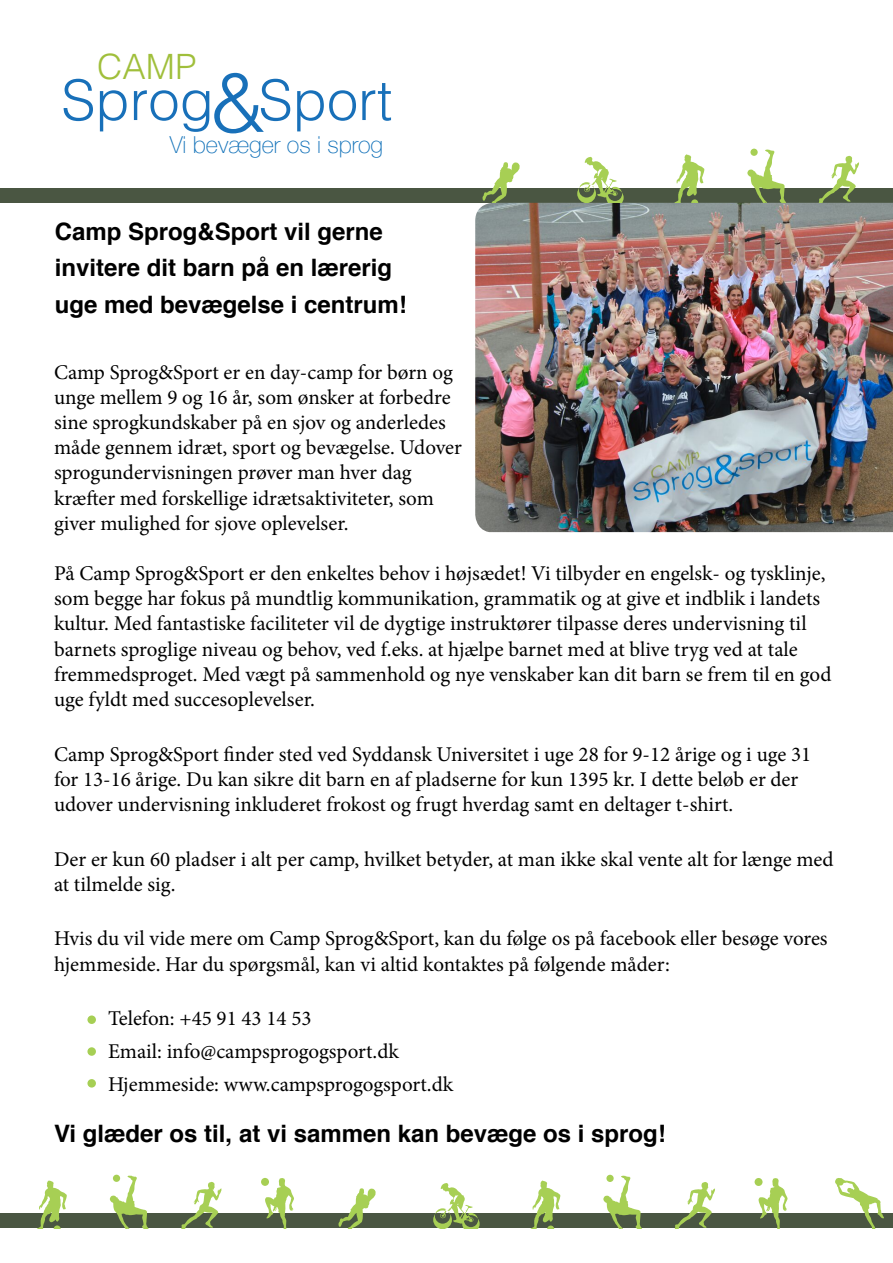
<style>
.page{position:relative;width:893px;height:1263px;background:#fff}
.page>*{position:absolute;margin:0;border:0;box-sizing:border-box;transform-origin:0 0}
.t1{font:300 82.05px "Helvetica";color:#1870b9}
.t2{font:300 55.95px "Helvetica";color:#1870b9}
.t3{font:300 34.95px "Helvetica";color:#a0bf3b}
.t4{font:700 24px/36.3px "Helvetica";color:#000}
.t5{font:100 23.4px "Helvetica Neue";color:#1171b9}
.t6{font:21px/25.2px "Minion Pro";color:#000}
</style>
<div class="page">
<div style="left:0;top:188px;width:893px;height:15px;background:#4a5642"></div>
<div style="left:0;top:1213px;width:893px;height:15px;background:#4a5642"></div>
<svg style="left:433px;top:1183px;width:47px;height:45px"></svg>
<svg style="left:338px;top:1188px;width:38px;height:40px"></svg>
<svg style="left:532px;top:1180px;width:29px;height:48px"></svg>
<svg style="left:835px;top:1178px;width:49px;height:50px"></svg>
<svg style="left:758px;top:1178px;width:30px;height:50px"></svg>
<div style="left:755px;top:1178px;width:7px;height:8px;background:#a7cf54;border-radius:50%"></div>
<svg style="left:603px;top:1175px;width:39px;height:53px"></svg>
<div style="left:606px;top:1175px;width:8px;height:7px;background:#a7cf54;border-radius:50%"></div>
<svg style="left:675px;top:1182px;width:40px;height:46px"></svg>
<img style="left:475px;top:203px;width:418px;height:329px">
<svg style="left:577px;top:156px;width:47px;height:46px"></svg>
<svg style="left:482px;top:162px;width:38px;height:40px"></svg>
<svg style="left:676px;top:154px;width:29px;height:48px"></svg>
<svg style="left:747px;top:149px;width:39px;height:53px"></svg>
<div style="left:750px;top:149px;width:8px;height:7px;background:#a7cf54;border-radius:50%"></div>
<svg style="left:819px;top:155px;width:40px;height:47px"></svg>
<svg style="left:38px;top:1180px;width:29px;height:48px"></svg>
<svg style="left:265px;top:1177px;width:29px;height:51px"></svg>
<div style="left:261px;top:1178px;width:8px;height:8px;background:#a7cf54;border-radius:50%"></div>
<svg style="left:109px;top:1175px;width:39px;height:53px"></svg>
<div style="left:113px;top:1175px;width:7px;height:7px;background:#a7cf54;border-radius:50%"></div>
<svg style="left:181px;top:1181px;width:41px;height:47px"></svg>
<div style="left:87px;top:1015px;width:9px;height:9px;background:#a6cf54;border-radius:50%"></div>
<div style="left:87px;top:1047px;width:9px;height:9px;background:#a6cf54;border-radius:50%"></div>
<div style="left:87px;top:1079px;width:9px;height:8px;background:#a6cf54;border-radius:50%"></div>
<h3 class="t3" style="left:97px;top:37px;width:101px">CAMP</h3>
<h1 class="t1" style="left:211px;top:33px;width:56px">&amp;</h1>
<h2 class="t2" style="left:61px;top:53px;width:333px">Sprog Sport</h2>
<p class="t5" style="left:170px;top:127px;width:215px">Vi bevæger os i sprog</p>
<p class="t4" style="left:55px;top:214px;width:354px">Camp Sprog&amp;Sport vil gerne invitere dit barn på en lærerig uge med bevægelse i centrum!</p>
<p class="t6" style="left:54px;top:359px;width:409px">Camp Sprog&amp;Sport er en day-camp for børn og unge mellem 9 og 16 år, som ønsker at forbedre sine sprogkundskaber på en sjov og anderledes måde gennem idræt, sport og bevægelse. Udover sprogundervisningen prøver man hver dag kræfter med forskellige idrætsaktiviteter, som giver mulighed for sjove oplevelser.</p>
<p class="t6" style="left:54px;top:561px;width:779px">På Camp Sprog&amp;Sport er den enkeltes behov i højsædet! Vi tilbyder en engelsk- og tysklinje, som begge har fokus på mundtlig kommunikation, grammatik og at give et indblik i landets kultur. Med fantastiske faciliteter vil de dygtige instruktører tilpasse deres undervisning til barnets sproglige niveau og behov, ved f.eks. at hjælpe barnet med at blive tryg ved at tale fremmedsproget. Med vægt på sammenhold og nye venskaber kan dit barn se frem til en god uge fyldt med succesoplevelser.</p>
<p class="t6" style="left:54px;top:741px;width:759px">Camp Sprog&amp;Sport finder sted ved Syddansk Universitet i uge 28 for 9-12 årige og i uge 31 for 13-16 årige. Du kan sikre dit barn en af pladserne for kun 1395 kr. I dette beløb er der udover undervisning inkluderet frokost og frugt hverdag samt en deltager t-shirt.</p>
<p class="t6" style="left:54px;top:846px;width:781px">Der er kun 60 pladser i alt per camp, hvilket betyder, at man ikke skal vente alt for længe med at tilmelde sig.</p>
<p class="t6" style="left:54px;top:926px;width:775px">Hvis du vil vide mere om Camp Sprog&amp;Sport, kan du følge os på facebook eller besøge vores hjemmeside. Har du spørgsmål, kan vi altid kontaktes på følgende måder:</p>
<p class="t6" style="left:108px;top:1002px;width:347px;line-height:32.7px">Telefon: +45 91 43 14 53<br>Email: info@campsprogogsport.dk<br>Hjemmeside: www.campsprogogsport.dk</p>
<p class="t4" style="left:54px;top:1115px;width:613px">Vi glæder os til, at vi sammen kan bevæge os i sprog!</p>
</div>
